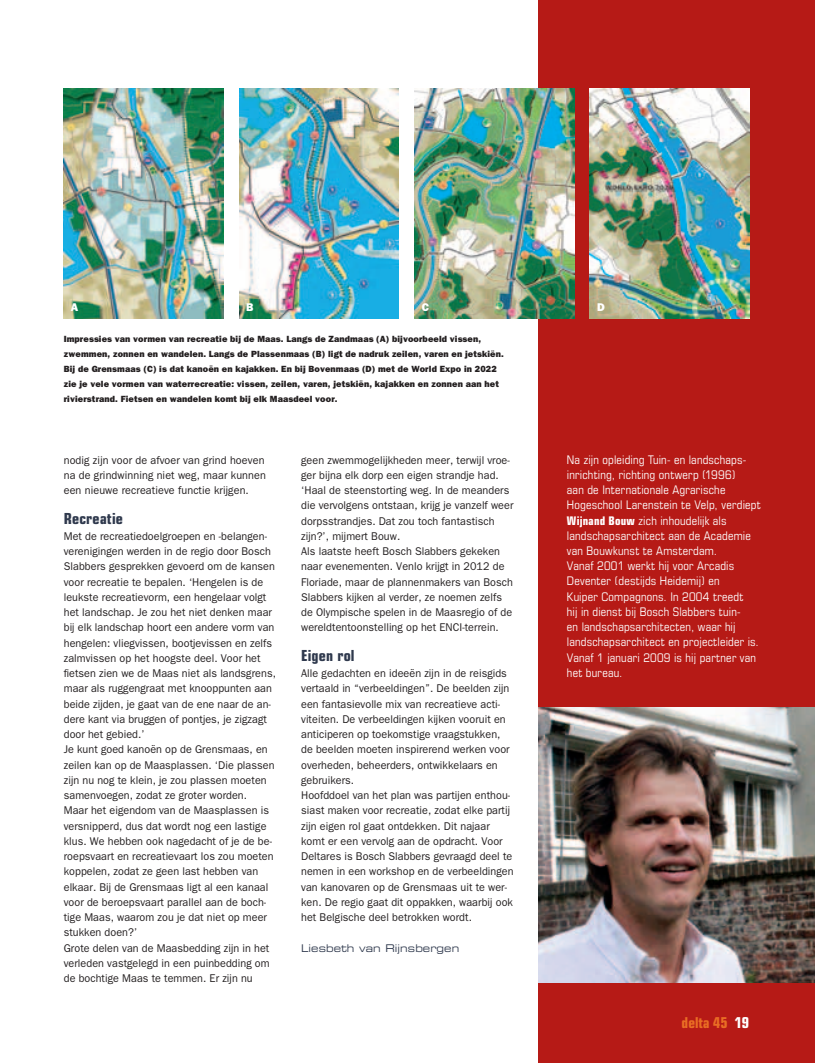
<style>
.page{position:relative;width:815px;height:1063px;background:#fff}
.page>*{position:absolute;margin:0;border:0;box-sizing:border-box;transform-origin:0 0}
.t1{font:700 condensed 15.25px "Eurostile";letter-spacing:.01em;color:#2f394d}
.t2{font:700 condensed 15px "Eurostile";letter-spacing:.005em;color:#e96d24;scale:.96 1}
.t3{font:condensed 11.88px/15.2px "Eurostile";letter-spacing:.015em;color:#fff}
.t4{font:11.25px/15.2px "Franklin Gothic";letter-spacing:.005em;color:#231f20;scale:.96 1}
.t5{font:800 11.25px "Franklin Gothic";color:#fff}
.t6{font:10.62px "Eurostile Extended Two";letter-spacing:.01em;color:#2f394d;scale:.9 1}
.t7{font:800 9px/15.2px "Franklin Gothic";letter-spacing:.015em;color:#231f20}
.s1{font-weight:700}
.s2{color:#fff}
</style>
<div class="page">
<div style="left:539px;top:0;width:276px;height:1063px;background:#b61a16"></div>
<img style="left:539px;top:708px;width:276px;height:274px">
<img style="left:64px;top:89px;width:159px;height:229px">
<img style="left:239px;top:89px;width:160px;height:229px">
<img style="left:415px;top:89px;width:159px;height:230px">
<img style="left:590px;top:89px;width:159px;height:229px">
<p class="t5" style="left:71px;top:301px;width:9px">A</p>
<p class="t5" style="left:246px;top:301px;width:9px">B</p>
<p class="t5" style="left:422px;top:301px;width:9px">C</p>
<p class="t5" style="left:597px;top:301px;width:9px">D</p>
<p class="t7" style="left:64px;top:331px;width:442px">Impressies van vormen van recreatie bij de Maas. Langs de Zandmaas (A) bijvoorbeeld vissen, zwemmen, zonnen en wandelen. Langs de Plassenmaas (B) ligt de nadruk zeilen, varen en jetskiën.<br>Bij de Grensmaas (C) is dat kanoën en kajakken. En bij Bovenmaas (D) met de World Expo in 2022 zie je vele vormen van waterrecreatie: vissen, zeilen, varen, jetskiën, kajakken en zonnen aan het rivierstrand. Fietsen en wandelen komt bij elk Maasdeel voor.</p>
<p class="t4" style="left:64px;top:452px;width:212px">nodig zijn voor de afvoer van grind hoeven na de grindwinning niet weg, maar kunnen een nieuwe recreatieve functie krijgen.</p>
<h1 class="t1" style="left:64px;top:509px;width:61px">Recreatie</h1>
<p class="t4" style="left:64px;top:528px;width:223px">Met de recreatiedoelgroepen en -belangen&shy;verenigingen werden in de regio door Bosch Slabbers gesprekken gevoerd om de kansen voor recreatie te bepalen. ‘Hengelen is de leukste recreatievorm, een hengelaar volgt het landschap. Je zou het niet denken maar bij elk landschap hoort een andere vorm van hengelen: vliegvissen, bootjevissen en zelfs zalmvissen op het hoogste deel. Voor het fietsen zien we de Maas niet als landsgrens, maar als ruggengraat met knooppunten aan beide zijden, je gaat van de ene naar de an&shy;dere kant via bruggen of pontjes, je zigzagt door het gebied.’<br>Je kunt goed kanoën op de Grensmaas, en zeilen kan op de Maasplassen. ‘Die plassen zijn nu nog te klein, je zou plassen moeten samenvoegen, zodat ze groter worden.<br>Maar het eigendom van de Maasplassen is versnipperd, dus dat wordt nog een lastige klus. We hebben ook nagedacht of je de be&shy;roepsvaart en recreatievaart los zou moeten koppelen, zodat ze geen last hebben van elkaar. Bij de Grensmaas ligt al een kanaal voor de beroepsvaart parallel aan de boch&shy;tige Maas, waarom zou je dat niet op meer stukken doen?’<br>Grote delen van de Maasbedding zijn in het verleden vastgelegd in een puinbedding om de bochtige Maas te temmen. Er zijn nu</p>
<p class="t4" style="left:301px;top:452px;width:223px">geen zwemmogelijkheden meer, terwijl vroe&shy;ger bijna elk dorp een eigen strandje had. ‘Haal de steenstorting weg. In de meanders die vervolgens ontstaan, krijg je vanzelf weer dorpsstrandjes. Dat zou toch fantastisch zijn?’, mijmert Bouw.<br>Als laatste heeft Bosch Slabbers gekeken naar evenementen. Venlo krijgt in 2012 de Floriade, maar de plannenmakers van Bosch Slabbers kijken al verder, ze noemen zelfs de Olympische spelen in de Maasregio of de wereldtentoonstelling op het ENCI-terrein.</p>
<h1 class="t1" style="left:301px;top:646px;width:55px">Eigen rol</h1>
<p class="t4" style="left:301px;top:666px;width:223px">Alle gedachten en ideeën zijn in de reisgids vertaald in “verbeeldingen”. De beelden zijn een fantasievolle mix van recreatieve acti&shy;viteiten. De verbeeldingen kijken vooruit en anticiperen op toekomstige vraagstukken, de beelden moeten inspirerend werken voor overheden, beheerders, ontwikkelaars en gebruikers.<br>Hoofddoel van het plan was partijen enthou&shy;siast maken voor recreatie, zodat elke partij zijn eigen rol gaat ontdekken. Dit najaar komt er een vervolg aan de opdracht. Voor Deltares is Bosch Slabbers gevraagd deel te nemen in een workshop en de verbeeldingen van kanovaren op de Grensmaas uit te wer&shy;ken. De regio gaat dit oppakken, waarbij ook het Belgische deel betrokken wordt.</p>
<p class="t6" style="left:301px;top:940px;width:177px">Liesbeth van Rijnsbergen</p>
<p class="t3" style="left:567px;top:451px;width:195px">Na zijn opleiding Tuin- en landschaps&shy;inrichting, richting ontwerp (1996)<br>aan de Internationale Agrarische Hogeschool Larenstein te Velp, verdiept <span class="s1">Wijnand Bouw</span> zich inhoudelijk als landschapsarchitect aan de Academie van Bouwkunst te Amsterdam.<br>Vanaf 2001 werkt hij voor Arcadis Deventer (destijds Heidemij) en<br>Kuiper Compagnons. In 2004 treedt<br>hij in dienst bij Bosch Slabbers tuin-<br>en landschapsarchitecten, waar hij landschapsarchitect en projectleider is.<br>Vanaf 1 januari 2009 is hij partner van het bureau.</p>
<h2 class="t2" style="left:682px;top:1013px;width:72px">delta 45 <span class="s2">19</span></h2>
</div>
